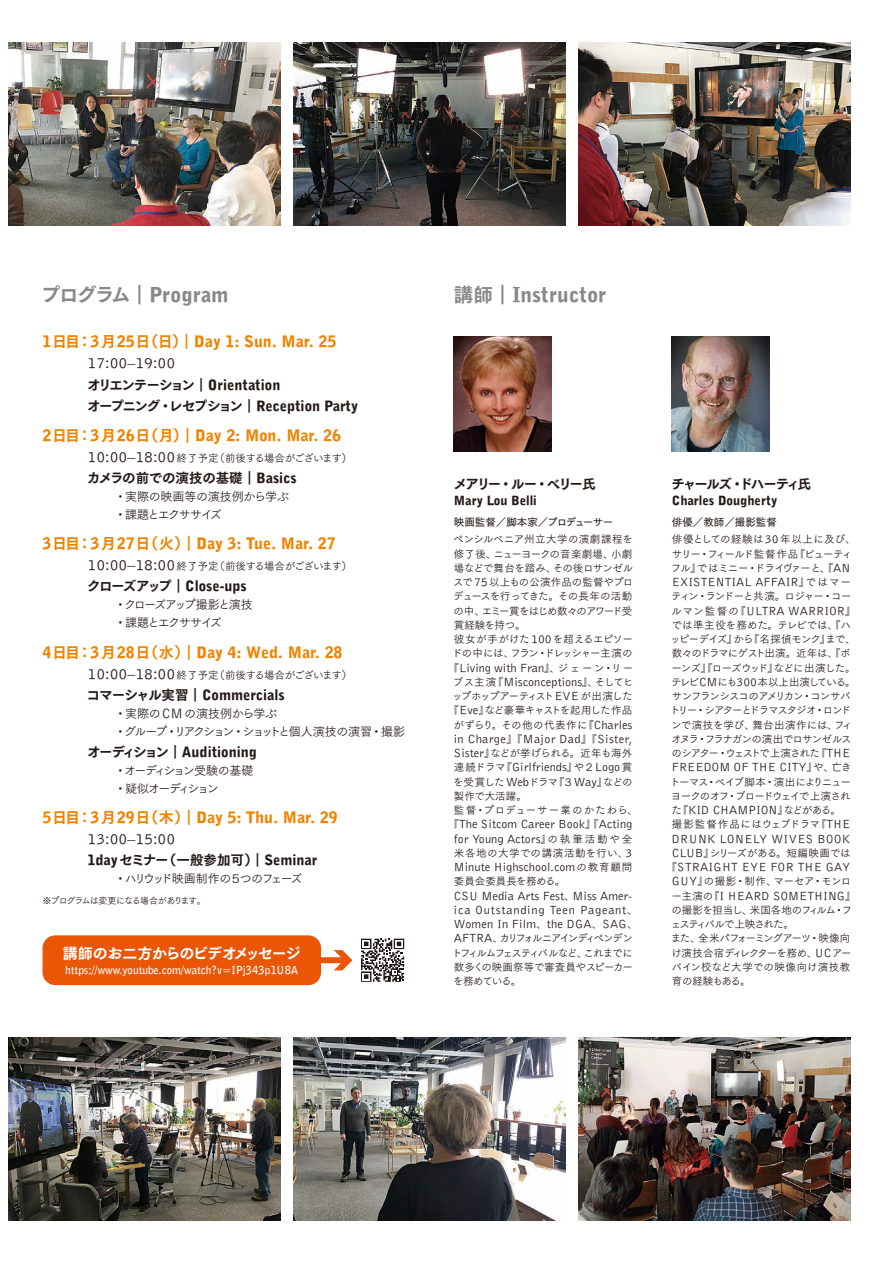
<style>
.page{position:relative;width:893px;height:1263px;background:#fff}
.page>*{position:absolute;margin:0;border:0;box-sizing:border-box;transform-origin:0 0}
.t1{font:900 19.5px "Bell Gtc JAGDA";color:#898989}
.t2{font:900 15px "Bell Gtc JAGDA";color:#f08300}
.t3{font:15px "Tsuku Go Pro E 90 pv RKSJ H";letter-spacing:-.055em;color:#fff}
.t4{font:900 13.5px "Bell Gtc JAGDA";color:#231916}
.t5{font:13.5px "Tsuku Go Pro E 90 pv RKSJ H";letter-spacing:-.12em;color:#231916}
.t6{font:13.5px "Tsuku Go Pro E 90 pv RKSJ H";color:#231916}
.t7{font:13.5px "Bell Gtc JAGDA R";color:#231916}
.t8{font:13.5px "Tsuku Go Pro E 90 pv RKSJ H";letter-spacing:-.01em;color:#231916}
.t9{font:13.5px "Tsuku Go Pro E 90 pv RKSJ H";letter-spacing:-.14em;color:#231916}
.t10{font:13.5px "Tsuku Go Pro E 90 pv RKSJ H";letter-spacing:-.135em;color:#231916}
.t11{font:12px/18px "Tsuku Go Pro R 90 pv RKSJ H";letter-spacing:-.06em;color:#231916}
.t12{font:900 12px "Bell Gtc JAGDA";color:#231916}
.t13{font:12px/18px "Tsuku Go Pro R 90 pv RKSJ H";letter-spacing:-.03em;color:#231916}
.t14{font:12px/18px "Tsuku Go Pro R 90 pv RKSJ H";letter-spacing:-.12em;color:#231916}
.t15{font:12px/18px "Tsuku Go Pro R 90 pv RKSJ H";letter-spacing:-.15em;color:#231916}
.t16{font:12px "Tsuku Go Pro R 90 pv RKSJ H";letter-spacing:-.145em;color:#231916}
.t17{font:10.5px/14.2px "Tsuku Go Pro R 90 pv RKSJ H";letter-spacing:-.05em;color:#231916}
.t18{font:10.5px/14.2px "Bell Gtc JAGDA R";color:#231916;text-align:center}
.t19{font:10.5px/14.2px "Tsuku Go Pro R 90 pv RKSJ H";letter-spacing:-.08em;color:#231916}
.t20{font:10.5px/14.2px "Tsuku Go Pro R 90 pv RKSJ H";color:#231916}
.t21{font:10.5px "Bell Gtc JAGDA R";letter-spacing:.03em;color:#231916}
.t22{font:10.5px "Bell Gtc JAGDA B";color:#fff}
.t23{font:10.5px/14.2px "Tsuku Go Pro R 90 pv RKSJ H";letter-spacing:-.1em;color:#231916}
.t24{font:10.5px "Tsuku Go Pro R 90 pv RKSJ H";letter-spacing:-.085em;color:#231916}
.t25{font:10.5px "Tsuku Go Pro R 90 pv RKSJ H";letter-spacing:-.015em;color:#231916}
.t26{font:10.5px "Tsuku Go Pro R 90 pv RKSJ H";letter-spacing:-.025em;color:#231916}
.t27{font:10.5px "Tsuku Go Pro R 90 pv RKSJ H";letter-spacing:.025em;color:#231916}
.t28{font:10.5px "Tsuku Go Pro R 90 pv RKSJ H";letter-spacing:.05em;color:#231916}
.t29{font:10.5px "Tsuku Go Pro D 90 pv RKSJ H";letter-spacing:-.06em;color:#231916}
.t30{font:10.5px "Tsuku Go Pro D 90 pv RKSJ H";color:#231916}
.t31{font:9px "Tsuku Go Pro R 90 pv RKSJ H";letter-spacing:-.09em;color:#231916}
.s1{font-family:"Tsuku Go Pro E 90 pv RKSJ H";font-weight:400}
.s2{font-family:"Bell Gtc JAGDA";font-weight:900}
.s3{font-family:"Bell Gtc JAGDA R";font-size:13.5px}
.s4{font-family:"Bell Gtc JAGDA R"}
.s5{font-family:"Tsuku Go Pro R 90 pv RKSJ H"}
</style>
<div class="page">
<img style="left:454px;top:337px;width:98px;height:114px">
<img style="left:672px;top:337px;width:98px;height:114px">
<img style="left:293px;top:42px;width:272px;height:183px">
<img style="left:578px;top:42px;width:272px;height:183px">
<img style="left:578px;top:1037px;width:272px;height:183px">
<img style="left:293px;top:1037px;width:272px;height:183px">
<img style="left:9px;top:1037px;width:272px;height:183px">
<img style="left:9px;top:42px;width:272px;height:183px">
<div style="left:43px;top:935px;width:278px;height:50px;background:#ea5506;border-radius:13px"></div>
<svg style="left:361px;top:939px;width:43px;height:43px"></svg>
<div style="left:318px;top:957px;width:28px;height:6px;background:#ea5506"></div>
<svg style="left:334px;top:950px;width:18px;height:20px"></svg>
<h1 class="t1" style="left:41px;top:282px;width:189px"><span class="s1">プログラム｜</span>Program</h1>
<h2 class="t2" style="left:43px;top:332px;width:295px">1<span class="s1">日目：</span>3<span class="s1">月</span>25<span class="s1">日（日）｜</span>Day 1: Sun. Mar. 25</h2>
<p class="t7" style="left:88px;top:353px;width:89px">17:00–19:00</p>
<p class="t4" style="left:87px;top:376px;width:195px"><span class="s1">オリエンテーション｜</span>Orientation</p>
<p class="t5" style="left:87px;top:393px;width:273px">オープニング・レセプション｜<span class="s2">Reception Party</span></p>
<h2 class="t2" style="left:43px;top:425px;width:300px">2<span class="s1">日目：</span>3<span class="s1">月</span>26<span class="s1">日（月）｜</span>Day 2: Mon. Mar. 26</h2>
<p class="t17" style="left:88px;top:450px;width:266px"><span class="s3">10:00–18:00</span>終了予定（前後する場合がございます）</p>
<p class="t8" style="left:87px;top:466px;width:211px">カメラの前での演技の基礎｜<span class="s2">Basics</span></p>
<p class="t13" style="left:115px;top:486px;width:176px">・実際の映画等の演技例から学ぶ・課題とエクササイズ</p>
<h2 class="t2" style="left:43px;top:534px;width:295px">3<span class="s1">日目：</span>3<span class="s1">月</span>27<span class="s1">日（火）｜</span>Day 3: Tue. Mar. 27</h2>
<p class="t17" style="left:88px;top:558px;width:266px"><span class="s3">10:00–18:00</span>終了予定（前後する場合がございます）</p>
<p class="t4" style="left:87px;top:577px;width:161px"><span class="s1">クローズアップ｜</span>Close-ups</p>
<p class="t14" style="left:115px;top:594px;width:140px">・クローズアップ撮影と演技・課題とエクササイズ</p>
<h2 class="t2" style="left:43px;top:642px;width:302px">4<span class="s1">日目：</span>3<span class="s1">月</span>28<span class="s1">日（水）｜</span>Day 4: Wed. Mar. 28</h2>
<p class="t17" style="left:88px;top:666px;width:266px"><span class="s3">10:00–18:00</span>終了予定（前後する場合がございます）</p>
<p class="t4" style="left:87px;top:686px;width:199px"><span class="s1">コマーシャル実習｜</span>Commercials</p>
<p class="t11" style="left:115px;top:703px;width:292px">・実際の<span class="s4">CM</span>の演技例から学ぶ<br>・グループ・リアクション・ショットと個人演技の演習・撮影</p>
<p class="t4" style="left:87px;top:743px;width:171px"><span class="s1">オーディション｜</span>Auditioning</p>
<p class="t15" style="left:115px;top:760px;width:141px">・オーディション受験の基礎・疑似オーディション</p>
<h2 class="t2" style="left:43px;top:808px;width:297px">5<span class="s1">日目：</span>3<span class="s1">月</span>29<span class="s1">日（木）｜</span>Day 5: Thu. Mar. 29</h2>
<p class="t7" style="left:88px;top:829px;width:89px">13:00–15:00</p>
<p class="t6" style="left:88px;top:848px;width:231px"><span class="s2">1day</span>セミナー（一般参加可）｜<span class="s2">Seminar</span></p>
<p class="t16" style="left:115px;top:869px;width:190px">・ハリウッド映画制作の５つのフェーズ</p>
<p class="t31" style="left:43px;top:893px;width:165px">※プログラムは変更になる場合があります。</p>
<h2 class="t3" style="left:63px;top:940px;width:240px">講師のお二方からのビデオメッセージ</h2>
<p class="t22" style="left:65px;top:962px;width:235px">https://www.youtube.com/watch?v=IPj343p1U8A</p>
<h1 class="t1" style="left:454px;top:282px;width:154px"><span class="s1">講師｜</span>Instructor</h1>
<p class="t9" style="left:454px;top:471px;width:144px">メアリー・ルー・ベリー氏</p>
<p class="t12" style="left:454px;top:493px;width:84px">Mary Lou Belli</p>
<p class="t29" style="left:454px;top:513px;width:161px">映画監督／脚本家／プロデューサー</p>
<p class="t17" style="left:452px;top:531px;width:183px">ペンシルベニア州立大学の演劇課程を修了後、ニューヨークの音楽劇場、小劇場などで舞台を踏み、その後ロサンゼルスで<span class="s4">75</span>以上もの公演作品の監督やプロデュースを行ってきた。その長年の活動の中、エミー賞をはじめ数々のアワード受賞経験を持つ。<br>彼女が手がけた<span class="s4">100</span>を超えるエピソードの中には、フラン・ドレッシャー主演の</p>
<p class="t18" style="left:449px;top:660px;width:187px"><span class="s5">『</span>Living with Fran<span class="s5">』、ジェーン・リーブス主演『</span>Misconceptions<span class="s5">』、そしてヒ</span></p>
<p class="t17" style="left:449px;top:688px;width:186px;text-align:center">ップホップアーティスト<span class="s4">EVE</span> が出演した『<span class="s4">Eve</span>』など豪華キャストを起用した作品がずらり。その他の代表作に『<span class="s4">Charles</span></p>
<p class="t21" style="left:454px;top:731px;width:180px">in Charge<span class="s5">』『</span>Major Dad<span class="s5">』『</span>Sister,</p>
<p class="t17" style="left:454px;top:745px;width:180px"><span class="s4">Sister</span>』などが挙げられる。近年も海外</p>
<p class="t18" style="left:454px;top:760px;width:180px"><span class="s5">連続ドラマ『</span>Girlfriends<span class="s5">』や２</span>Logo <span class="s5">賞</span></p>
<p class="t20" style="left:453px;top:773px;width:186px">を受賞した <span class="s4">Web</span>ドラマ『３<span class="s4">Way</span>』などの製作で大活躍。<br>監督・プロデューサー業のかたわら、</p>
<p class="t18" style="left:449px;top:817px;width:185px"><span class="s5">『</span>The Sitcom Career Book<span class="s5">』『</span>Acting for Young Actors<span class="s5">』の執筆活動や全</span></p>
<p class="t28" style="left:454px;top:844px;width:180px">米各地の大学での講演活動を行い、<span class="s4">3</span></p>
<p class="t18" style="left:454px;top:860px;width:180px">Minute Highschool.com<span class="s5">の教育顧問</span></p>
<p class="t20" style="left:454px;top:873px;width:113px">委員会委員長を務める。</p>
<p class="t18" style="left:454px;top:888px;width:185px;text-align:left">CSU Media Arts Fest<span class="s5">、</span>Miss Amer&shy;ica Outstanding Teen Pageant<span class="s5">、<br></span>Women In Film<span class="s5">、</span>the DGA<span class="s5">、</span>SAG<span class="s5">、</span></p>
<p class="t17" style="left:452px;top:930px;width:183px;text-align:justify"><span class="s4">AFTRA</span>、カリフォルニアインディペンデントフィルムフェスティバルなど、これまでに数多くの映画祭等で審査員やスピーカーを務めている。</p>
<p class="t10" style="left:671px;top:471px;width:141px">チャールズ・ドハーティ氏</p>
<p class="t12" style="left:672px;top:493px;width:107px">Charles Dougherty</p>
<p class="t30" style="left:672px;top:513px;width:106px">俳優／教師／撮影監督</p>
<p class="t17" style="left:671px;top:531px;width:186px">俳優としての経験は<span class="s4">30</span>年以上に及び、サリー・フィールド監督作品『ビューティフル』ではミニー・ドライヴァーと、『<span class="s4">AN</span></p>
<p class="t18" style="left:672px;top:575px;width:180px">EXISTENTIAL AFFAIR<span class="s5">』ではマー</span></p>
<p class="t24" style="left:671px;top:588px;width:182px">ティン・ランドーと共演。ロジャー・コー</p>
<p class="t18" style="left:671px;top:603px;width:186px"><span class="s5">ルマン監督の『</span>ULTRA WARRIOR<span class="s5">』</span></p>
<p class="t19" style="left:670px;top:617px;width:187px">では準主役を務めた。テレビでは、『ハッピーデイズ』から『名探偵モンク』まで、数々のドラマにゲスト出演。近年は、『ボーンズ』『ローズウッド』などに出演した。テレビ<span class="s4">CM</span>にも<span class="s4">300</span>本以上出演している。サンフランシスコのアメリカン・コンサバトリー・シアターとドラマスタジオ・ロンドンで演技を学び、舞台出演作には、フィオヌラ・フラナガンの演出でロサンゼルスのシアター・ウェストで上演された『<span class="s4">THE</span></p>
<p class="t18" style="left:672px;top:760px;width:181px">FREEDOM OF THE CITY<span class="s5">』や、亡き</span></p>
<p class="t23" style="left:670px;top:773px;width:183px">トーマス・ベイブ脚本・演出によりニューヨークのオフ・ブロードウェイで上演され</p>
<p class="t18" style="left:671px;top:803px;width:171px"><span class="s5">た『</span>KID CHAMPION<span class="s5">』などがある。</span></p>
<p class="t27" style="left:672px;top:816px;width:180px">撮影監督作品にはウェブドラマ『<span class="s4">THE</span></p>
<p class="t21" style="left:672px;top:831px;width:180px">DRUNK LONELY WIVES BOOK</p>
<p class="t25" style="left:672px;top:844px;width:180px"><span class="s4">CLUB</span>』シリーズがある。短編映画では</p>
<p class="t18" style="left:667px;top:860px;width:185px"><span class="s5">『</span>STRAIGHT EYE FOR THE GAY</p>
<p class="t26" style="left:672px;top:873px;width:181px"><span class="s4">GUY</span>』の撮影・制作、マーセア・モンロ</p>
<p class="t18" style="left:671px;top:888px;width:186px"><span class="s5">ー主演の『</span>I HEARD SOMETHING<span class="s5">』</span></p>
<p class="t17" style="left:671px;top:902px;width:183px">の撮影を担当し、米国各地のフィルム・フェスティバルで上映された。<br>また、全米パフォーミングアーツ・映像向け演技合宿ディレクターを務め、<span class="s4">UC</span>アーバイン校など大学での映像向け演技教育の経験もある。</p>
</div>
